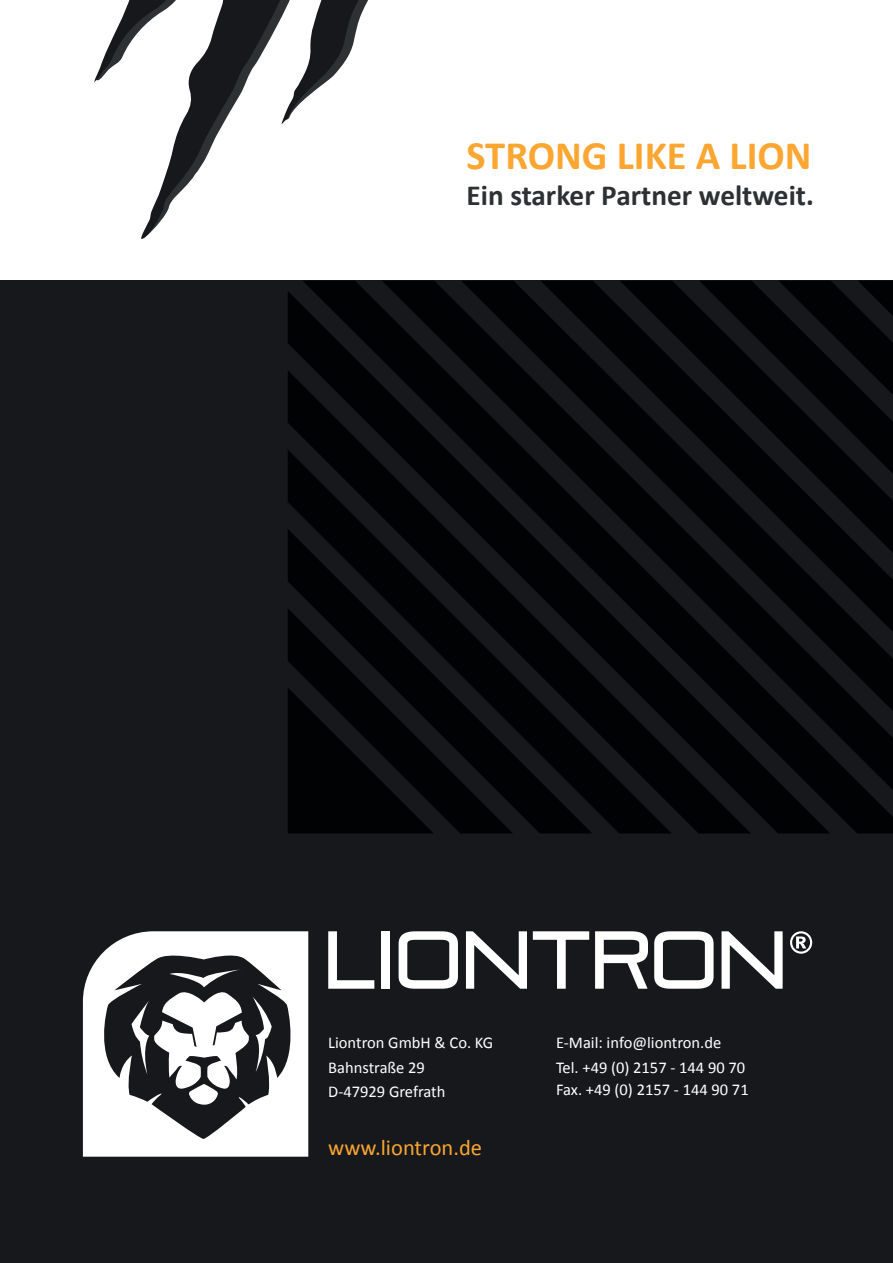
<style>
.page{position:relative;width:893px;height:1263px;background:#fff}
.page>*{position:absolute;margin:0;border:0;box-sizing:border-box;transform-origin:0 0}
.t1{font:700 40.5px "Calibri";color:#faa631}
.Zwischenüberschrift{font:700 29.25px "Calibri";color:#2d3134}
.t2{font:22.5px "Calibri";color:#faa631}
.t3{font:16.5px "Calibri";color:#fff}
</style>
<div class="page">
<div style="left:0;top:281px;width:893px;height:982px;background:#16181c"></div>
<svg style="left:288px;top:281px;width:605px;height:552px;fill:#010203"></svg>
<svg style="left:94px;top:0;width:274px;height:239px"></svg>
<svg style="left:83px;top:931px;width:225px;height:226px;fill:#fff"></svg>
<svg style="left:96px;top:951px;width:202px;height:188px"></svg>
<svg style="left:328px;top:931px;width:46px;height:58px"></svg>
<div style="left:381px;top:931px;width:9px;height:58px;background:#fff"></div>
<svg style="left:399px;top:931px;width:59px;height:58px"></svg>
<svg style="left:466px;top:931px;width:61px;height:58px"></svg>
<svg style="left:533px;top:931px;width:56px;height:58px"></svg>
<svg style="left:595px;top:931px;width:53px;height:58px"></svg>
<svg style="left:654px;top:931px;width:60px;height:58px"></svg>
<svg style="left:722px;top:931px;width:61px;height:58px"></svg>
<svg style="left:790px;top:931px;width:22px;height:23px"></svg>
<p class="t1" style="left:467px;top:126px;width:346px">STRONG LIKE A LION</p>
<p class="Zwischenüberschrift" style="left:467px;top:175px;width:349px">Ein starker Partner weltweit.</p>
<p class="t3" style="left:328px;top:1031px;width:167px">Liontron GmbH &amp; Co. KG</p>
<p class="t3" style="left:328px;top:1056px;width:98px">Bahnstraße 29</p>
<p class="t3" style="left:328px;top:1080px;width:119px">D-47929 Grefrath</p>
<p class="t2" style="left:328px;top:1132px;width:155px">www.liontron.de</p>
<p class="t3" style="left:556px;top:1031px;width:167px">E-Mail: info@liontron.de</p>
<p class="t3" style="left:556px;top:1056px;width:191px">Tel. +49 (0) 2157 - 144 90 70</p>
<p class="t3" style="left:556px;top:1078px;width:194px">Fax. +49 (0) 2157 - 144 90 71</p>
</div>
